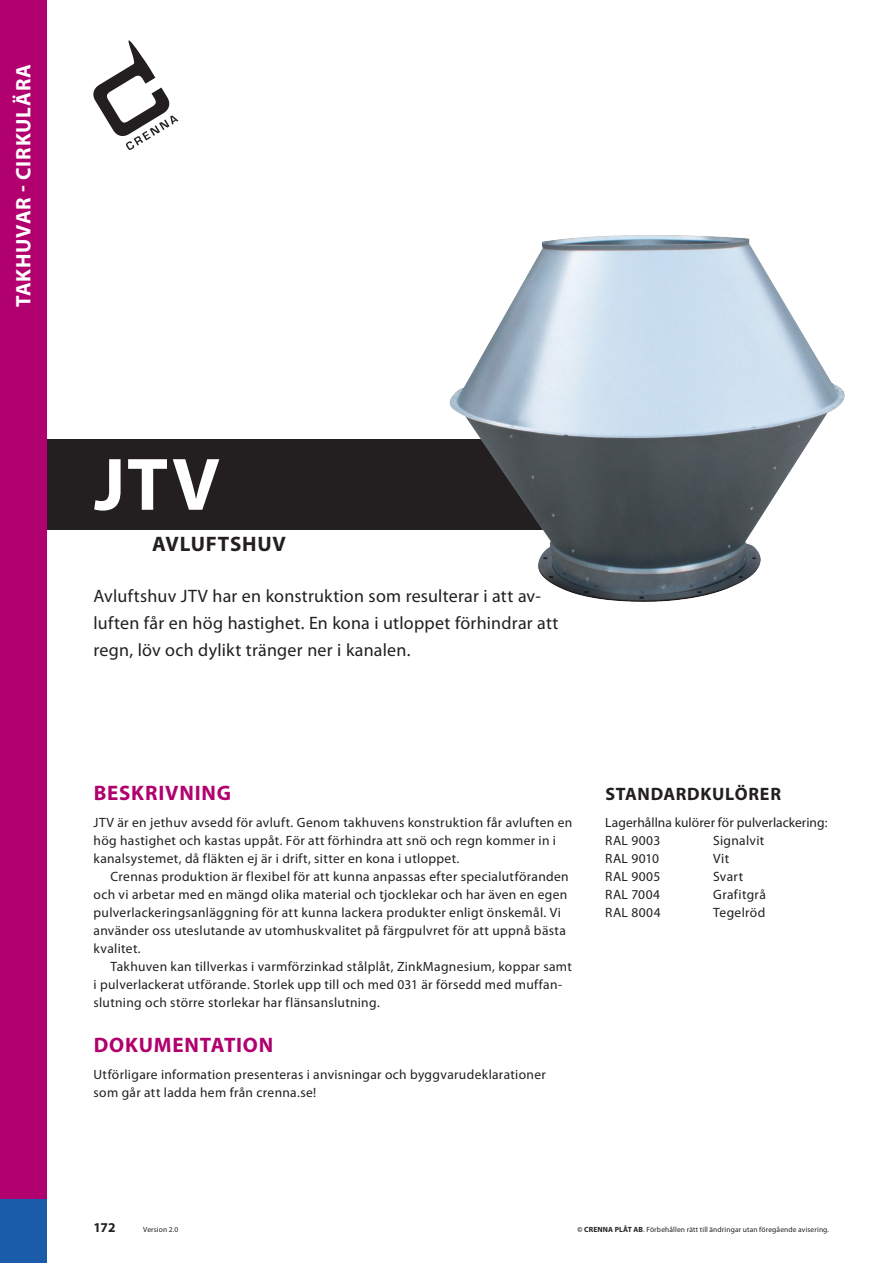
<style>
.page{position:relative;width:893px;height:1263px;background:#fff}
.page>*{position:absolute;margin:0;border:0;box-sizing:border-box;transform-origin:0 0}
.t1{font:700 75px "Myriad Pro";color:#fff}
.Huvudrubrik{font:700 21px "Myriad Pro";letter-spacing:.04em;color:#b1016f}
.t2{font:700 21px "Myriad Pro";letter-spacing:.035em;color:#fff}
.t3{font:700 21px "Myriad Pro";letter-spacing:.035em;color:#231f20}
.Ingress{font:18px/27px "Myriad Pro";letter-spacing:.015em;color:#231f20}
.Underrubrik1{font:700 18px "Myriad Pro";letter-spacing:.04em;color:#231f20}
.Brödtext_indrag{font:13.5px/18px "Myriad Pro";letter-spacing:.025em;color:#231f20}
.Brödtext{font:13.5px/18px "Myriad Pro";letter-spacing:.025em;color:#231f20}
.Brödtext-2{font:13.5px "Myriad Pro";letter-spacing:.005em;color:#231f20}
.t4{font:700 13.5px "Myriad Pro";color:#231f20}
.t5{font:7.5px "Myriad Pro";letter-spacing:.02em;color:#231f20}
.s1{font-weight:700}
</style>
<div class="page">
<svg style="left:94px;top:40px;width:85px;height:110px"></svg>
<div style="left:0;top:0;width:47px;height:1199px;background:#b1016f"></div>
<div style="left:0;top:1199px;width:47px;height:64px;background:#1a5baa"></div>
<div style="left:47px;top:440px;width:530px;height:90px;background:#231f20"></div>
<img style="left:445px;top:235px;width:400px;height:367px">
<h2 class="t2" style="left:10px;top:307px;width:245px;rotate:-90deg">TAKHUVAR - CIRKULÄRA</h2>
<p class="t1" style="left:94px;top:436px;width:127px">JTV</p>
<p class="t3" style="left:152px;top:530px;width:135px">AVLUFTSHUV</p>
<p class="Ingress" style="left:94px;top:582px;width:467px">Avluftshuv JTV har en konstruktion som resulterar i att av&shy;luften får en hög hastighet. En kona i utloppet förhindrar att regn, löv och dylikt tränger ner i kanalen.</p>
<p class="Huvudrubrik" style="left:94px;top:779px;width:139px">BESKRIVNING</p>
<p class="Brödtext" style="left:94px;top:813px;width:480px">JTV är en jethuv avsedd för avluft. Genom takhuvens konstruktion får avluften en hög hastighet och kastas uppåt. För att förhindra att snö och regn kommer in i kanalsystemet, då fläkten ej är i drift, sitter en kona i utloppet.</p>
<p class="Brödtext_indrag" style="left:94px;top:867px;width:477px;text-indent:17px">Crennas produktion är flexibel för att kunna anpassas efter specialutföranden och vi arbetar med en mängd olika material och tjocklekar och har även en egen pulverlackeringsanläggning för att kunna lackera produkter enligt önskemål. Vi använder oss uteslutande av utomhuskvalitet på färgpulvret för att uppnå bästa kvalitet.</p>
<p class="Brödtext_indrag" style="left:94px;top:957px;width:480px;text-indent:17px">Takhuven kan tillverkas i varmförzinkad stålplåt, ZinkMagnesium, koppar samt i pulverlackerat utförande. Storlek upp till och med 031 är försedd med muffan&shy;slutning och större storlekar har flänsanslutning.</p>
<p class="Huvudrubrik" style="left:94px;top:1031px;width:181px">DOKUMENTATION</p>
<p class="Brödtext" style="left:94px;top:1065px;width:454px">Utförligare information presenteras i anvisningar och byggvarudeklarationer som går att ladda hem från crenna.se!</p>
<p class="Underrubrik1" style="left:605px;top:782px;width:177px">STANDARDKULÖRER</p>
<p class="Brödtext-2" style="left:605px;top:814px;width:224px">Lagerhållna kulörer för pulverlackering:</p>
<p class="Brödtext" style="left:605px;top:831px;width:57px">RAL 9003</p>
<p class="Brödtext" style="left:713px;top:831px;width:53px">Signalvit</p>
<p class="Brödtext" style="left:605px;top:849px;width:55px">RAL 9010</p>
<p class="Brödtext" style="left:713px;top:849px;width:17px">Vit</p>
<p class="Brödtext" style="left:605px;top:867px;width:57px">RAL 9005</p>
<p class="Brödtext" style="left:713px;top:867px;width:31px">Svart</p>
<p class="Brödtext" style="left:605px;top:885px;width:56px">RAL 7004</p>
<p class="Brödtext" style="left:713px;top:885px;width:54px">Grafitgrå</p>
<p class="Brödtext" style="left:605px;top:903px;width:57px">RAL 8004</p>
<p class="Brödtext" style="left:713px;top:903px;width:54px">Tegelröd</p>
<p class="t4" style="left:94px;top:1218px;width:24px">172</p>
<p class="t5" style="left:578px;top:1224px;width:253px"><span class="s1">© CRENNA PLÅT AB</span>. Förbehållen rätt till ändringar utan föregående avisering.</p>
<p class="t5" style="left:143px;top:1224px;width:37px">Version 2.0</p>
</div>
